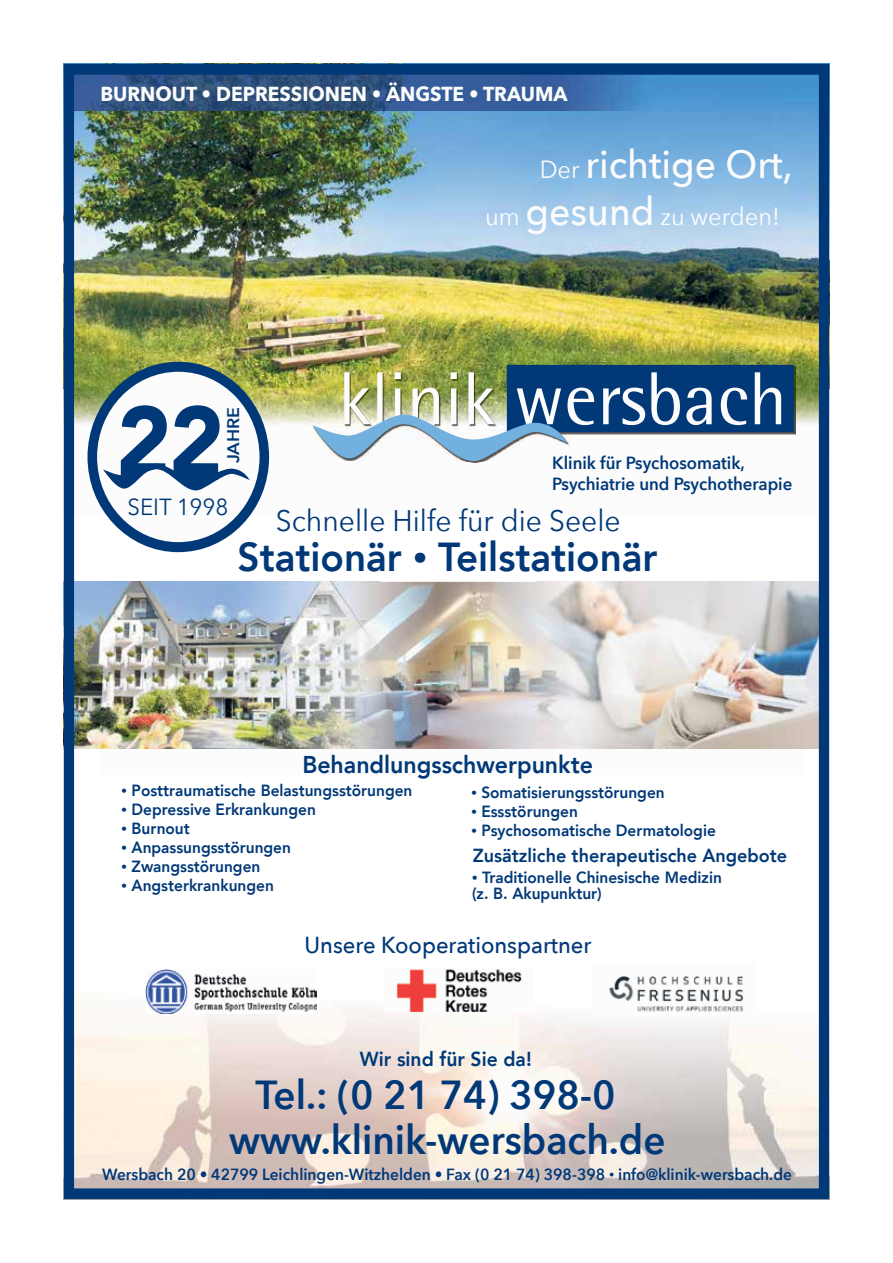
<style>
.page{position:relative;width:893px;height:1263px;background:#fff}
.page>*{position:absolute;margin:0;border:0;box-sizing:border-box;transform-origin:0 0}
.t1{font:600 40.5px "Avenir Next";color:#003878;scale:.95 1}
.t2{font:800 40.5px "Avenir";color:#003878;scale:.95 1}
.t3{font:500 39.3px "Avenir Next";color:#fcfcfc;scale:.95 1}
.t4{font:29.7px "Avenir Next";color:#003878;scale:.95 1}
.t5{font:24.75px "Avenir Next";color:#fcfcfc;scale:.95 1}
.t6{font:800 24.3px "Avenir";color:#003878;scale:.95 1}
.t7{font:23.25px "Avenir Next";letter-spacing:-.005em;color:#003878;scale:.95 1}
.t8{font:500 23.1px "Avenir Next";color:#003878;scale:.95 1}
.t9{font:700 20.25px "Avenir Next";color:#fcfcfc;scale:.95 1}
.t10{font:800 20.25px "Avenir";color:#003878;scale:.95 1}
.t11{font:800 18.9px "Avenir";color:#003878;scale:.95 1}
.t12{font:600 17.55px/21.1px "Avenir Next";color:#003878;scale:.95 1}
.t13{font:600 16.8px "Avenir Next";color:#003878;scale:1.05 1}
.t14{font:800 16.2px/16.2px "Avenir";color:#003878;scale:.95 1}
.t15{font:600 16.2px "Avenir Next";color:#003878;scale:.95 1}
.s1{font-weight:400;font-size:24.75px}
.s2{font-weight:500;font-size:39.3px}
.s3{font-family:"Philosopher";font-weight:700}
.s4{font-family:"Philosopher";font-weight:400}
</style>
<div class="page">
<img style="left:76px;top:111px;width:741px;height:350px">
<img style="left:312px;top:365px;width:482px;height:96px">
<svg style="left:87px;top:362px;width:182px;height:190px"></svg>
<img style="left:76px;top:993px;width:741px;height:194px">
<img style="left:76px;top:582px;width:265px;height:166px">
<img style="left:574px;top:582px;width:243px;height:166px">
<img style="left:341px;top:582px;width:233px;height:167px">
<img style="left:76px;top:76px;width:741px;height:35px">
<img style="left:592px;top:976px;width:163px;height:39px">
<img style="left:146px;top:970px;width:171px;height:43px">
<img style="left:384px;top:969px;width:150px;height:42px">
<div style="left:64px;top:64px;width:765px;height:1135px;border:11px solid #003878"></div>
<p class="t9" style="left:100px;top:76px;width:493px">BURNOUT • DEPRESSIONEN • ÄNGSTE • TRAUMA</p>
<h2 class="t3" style="left:540px;top:131px;width:268px"><span class="s1">Der</span> richtige Ort,</h2>
<h3 class="t5" style="left:485px;top:195px;width:312px">um <span class="s2">gesund</span> zu werden!</h3>
<p class="t13" style="left:219px;top:463px;width:55px;rotate:-90deg">JAHRE</p>
<p class="t12" style="left:552px;top:452px;width:254px">Klinik für Psychosomatik,<br>Psychiatrie und Psychotherapie</p>
<h3 class="t4" style="left:276px;top:495px;width:364px">Schnelle Hilfe für die Seele</h3>
<h1 class="t2" style="left:238px;top:525px;width:444px">Stationär <span class="s3">•</span> Teilstationär</h1>
<h3 class="t7" style="left:128px;top:487px;width:108px">SEIT 1998</h3>
<h3 class="t6" style="left:302px;top:746px;width:307px">Behandlungsschwerpunkte</h3>
<p class="t14" style="left:122px;top:782px;width:308px"><span class="s3">•</span> Posttraumatische Belastungsstörungen</p>
<p class="t14" style="left:122px;top:801px;width:206px"><span class="s3">•</span> Depressive Erkrankungen</p>
<p class="t14" style="left:122px;top:820px;width:73px"><span class="s3">•</span> Burnout</p>
<p class="t14" style="left:122px;top:839px;width:180px"><span class="s3">•</span> Anpassungsstörungen</p>
<p class="t14" style="left:122px;top:858px;width:148px"><span class="s3">•</span> Zwangsstörungen</p>
<p class="t14" style="left:122px;top:877px;width:162px"><span class="s3">•</span> Angsterkrankungen</p>
<p class="t14" style="left:471px;top:784px;width:205px"><span class="s3">•</span> Somatisierungsstörungen</p>
<p class="t14" style="left:471px;top:803px;width:114px"><span class="s3">•</span> Essstörungen</p>
<p class="t14" style="left:471px;top:822px;width:259px"><span class="s3">•</span> Psychosomatische Dermatologie</p>
<p class="t14" style="left:472px;top:869px;width:264px"><span class="s3">•</span> Traditionelle Chinesische Medizin (z. B. Akupunktur)</p>
<p class="t11" style="left:473px;top:841px;width:332px">Zusätzliche therapeutische Angebote</p>
<h3 class="t8" style="left:305px;top:925px;width:303px">Unsere Kooperationspartner</h3>
<p class="t10" style="left:360px;top:1043px;width:182px">Wir sind für Sie da!</p>
<h1 class="t1" style="left:255px;top:1060px;width:381px">Tel.: (0 21 74) 398-0</h1>
<h1 class="t1" style="left:229px;top:1105px;width:461px">www.klinik-wersbach.de</h1>
<p class="t15" style="left:102px;top:1160px;width:728px">Wersbach 20 • 42799 Leichlingen-Witzhelden • Fax (0 21 74) 398-398 <span class="s4">•</span> info@klinik-wersbach.de</p>
</div>
